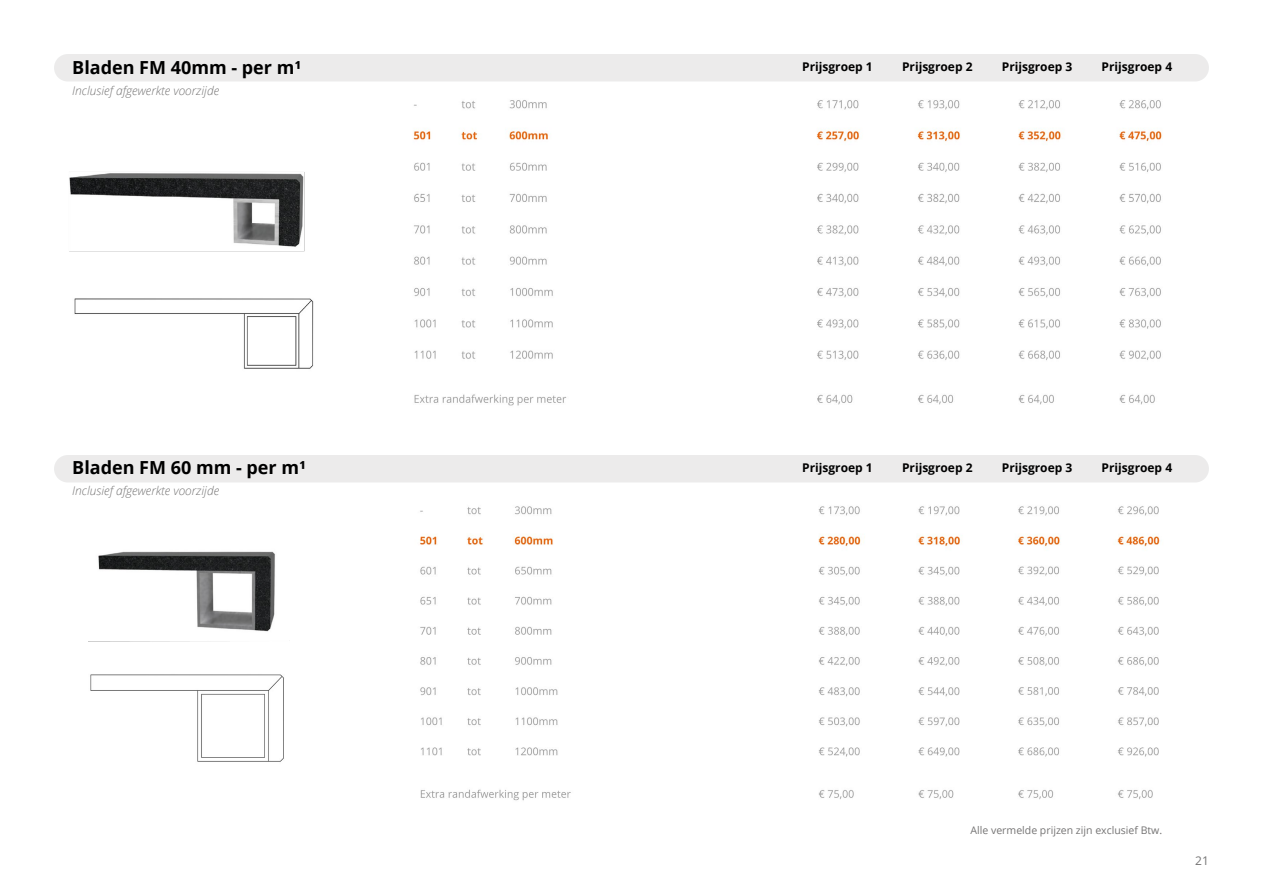
<style>
.page{position:relative;width:1263px;height:893px;background:#fff}
.page>*{position:absolute;margin:0;border:0;box-sizing:border-box;transform-origin:0 0}
.t1{font:700 18px "Open Sans";color:#000}
.t2{font:700 12px "Open Sans";color:#000}
.t3{font:italic 300 12px "Open Sans";color:#757474}
.t4{font:12px "Open Sans";color:#757474}
.t5{font:10.5px "Open Sans";color:#757474}
</style>
<div class="page">
<div style="left:54px;top:54px;width:1155px;height:28px;background:#ecebeb;border-radius:14px"></div>
<img style="left:69px;top:172px;width:236px;height:80px">
<img style="left:413px;top:100px;width:749px;height:306px">
<img style="left:74px;top:298px;width:240px;height:71px">
<div style="left:54px;top:455px;width:1155px;height:27px;background:#ecebeb;border-radius:14px"></div>
<img style="left:88px;top:551px;width:187px;height:91px">
<img style="left:420px;top:506px;width:740px;height:295px">
<img style="left:90px;top:674px;width:194px;height:88px">
<h1 class="t1" style="left:72px;top:55px;width:230px">Bladen FM 40mm - per m¹</h1>
<p class="t3" style="left:72px;top:83px;width:148px">Inclusief afgewerkte voorzijde</p>
<h1 class="t1" style="left:72px;top:455px;width:235px">Bladen FM 60 mm - per m¹</h1>
<p class="t3" style="left:72px;top:482px;width:148px">Inclusief afgewerkte voorzijde</p>
<p class="t2" style="left:802px;top:58px;width:72px">Prijsgroep 1</p>
<p class="t2" style="left:902px;top:58px;width:72px">Prijsgroep 2</p>
<p class="t2" style="left:1002px;top:58px;width:72px">Prijsgroep 3</p>
<p class="t2" style="left:1101px;top:58px;width:72px">Prijsgroep 4</p>
<p class="t2" style="left:802px;top:459px;width:72px">Prijsgroep 1</p>
<p class="t2" style="left:902px;top:459px;width:72px">Prijsgroep 2</p>
<p class="t2" style="left:1002px;top:459px;width:72px">Prijsgroep 3</p>
<p class="t2" style="left:1101px;top:459px;width:72px">Prijsgroep 4</p>
<p class="t5" style="left:970px;top:823px;width:193px">Alle vermelde prijzen zijn exclusief Btw.</p>
<p class="t4" style="left:1195px;top:852px;width:15px">21</p>
</div>
